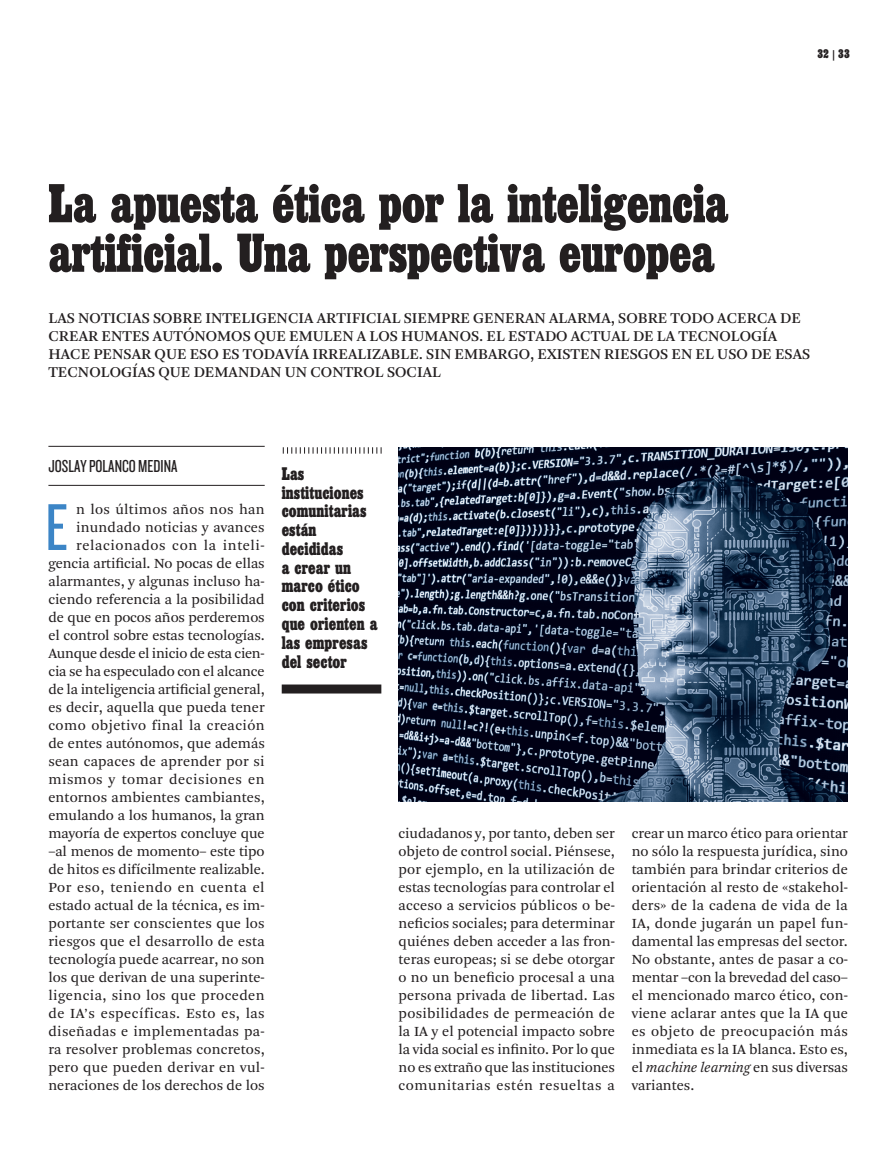
<style>
.page{position:relative;width:894px;height:1150px;background:#fff}
.page>*{position:absolute;margin:0;border:0;box-sizing:border-box;transform-origin:0 0}
.t1{font:68.7px "Knockout HTF28 Junior Featherwt";color:#3c85c6}
.t2{font:700 condensed 54px/49.5px "Egyptienne BQ";letter-spacing:-.01em;color:#231f20}
.t3{font:700 condensed 18px/18.8px "Egyptienne BQ";letter-spacing:.005em;color:#231f20}
.t4{font:18px "Knockout HTF28 Junior Featherwt";color:#231f20}
.t5{font:15.75px/18px "Arnhem";color:#231f20}
.t6{font:14.7px/18px "Arnhem Pro Blond";color:#231f20;text-align:justify}
.t7{font:700 condensed 12.75px "Egyptienne BQ";color:#231f20}
.s1{font-family:"Akzidenz Grotesk BQ";font-weight:500;font-stretch:normal;font-size:10.5px}
.s2{font-style:italic}
</style>
<div class="page">
<div style="left:282px;top:684px;width:99px;height:9px;background:#231f20"></div>
<svg style="left:283px;top:447px;width:99px;height:6px"></svg>
<hr style="left:48px;top:446px;width:217px;height:1px;background:#231f20">
<hr style="left:48px;top:485px;width:217px;height:1px;background:#231f20">
<img style="left:398px;top:447px;width:450px;height:354px">
<h2 class="t2" style="left:48px;top:182px;width:681px">La apuesta ética por la inteligencia artificial. Una perspectiva europea</h2>
<p class="t7" style="left:817px;top:49px;width:34px">32 <span class="s1">|</span> 33</p>
<p class="t5" style="left:48px;top:310px;width:763px">LAS NOTICIAS SOBRE INTELIGENCIA ARTIFICIAL SIEMPRE GENERAN ALARMA, SOBRE TODO ACERCA DE CREAR ENTES AUTÓNOMOS QUE EMULEN A LOS HUMANOS. EL ESTADO ACTUAL DE LA TECNOLOGÍA HACE PENSAR QUE ESO ES TODAVÍA IRREALIZABLE. SIN EMBARGO, EXISTEN RIESGOS EN EL USO DE ESAS TECNOLOGÍAS QUE DEMANDAN UN CONTROL SOCIAL</p>
<p class="t4" style="left:48px;top:460px;width:131px">JOSLAY POLANCO MEDINA</p>
<h1 class="t1" style="left:45px;top:504px;width:24px">E</h1>
<p class="t6" style="left:48px;top:501px;width:218px;text-align:right">n los últimos años nos han inundado noticias y avances relacionados con la inteli&shy;gencia artificial. No pocas de ellas alarmantes, y algunas incluso ha&shy;ciendo referencia a la posibilidad de que en pocos años perderemos el control sobre estas tecnologías.<br>Aunque desde el inicio de esta cien&shy;cia se ha especulado con el alcance de la inteligencia artificial general, es decir, aquella que pueda tener como objetivo final la creación de entes autónomos, que además sean capaces de aprender por si mismos y tomar decisiones en entornos ambientes cambiantes, emulando a los humanos, la gran mayoría de expertos concluye que –al menos de momento– este tipo de hitos es difícilmente realizable.<br>Por eso, teniendo en cuenta el estado actual de la técnica, es im&shy;portante ser conscientes que los riesgos que el desarrollo de esta tecnología puede acarrear, no son los que derivan de una superinte&shy;ligencia, sino los que proceden de IA’s específicas. Esto es, las diseñadas e implementadas pa&shy;ra resolver problemas concretos, pero que pueden derivar en vul&shy;neraciones de los derechos de los</p>
<p class="t3" style="left:282px;top:465px;width:97px">Las instituciones comunitarias están decididas<br>a crear un marco ético con criterios que orienten a las empresas del sector</p>
<p class="t6" style="left:398px;top:825px;width:218px">ciudadanos y, por tanto, deben ser objeto de control social. Piénsese, por ejemplo, en la utilización de estas tecnologías para controlar el acceso a servicios públicos o be&shy;neficios sociales; para determinar quiénes deben acceder a las fron&shy;teras europeas; si se debe otorgar o no un beneficio procesal a una persona privada de libertad. Las posibilidades de permeación de la IA y el potencial impacto sobre la vida social es infinito. Por lo que no es extraño que las instituciones comunitarias estén resueltas a</p>
<p class="t6" style="left:632px;top:825px;width:218px">crear un marco ético para orientar no sólo la respuesta jurídica, sino también para brindar criterios de orientación al resto de «stakehol&shy;ders» de la cadena de vida de la IA, donde jugarán un papel fun&shy;damental las empresas del sector.<br>No obstante, antes de pasar a co&shy;mentar –con la brevedad del caso– el mencionado marco ético, con&shy;viene aclarar antes que la IA que es objeto de preocupación más inmediata es la IA blanca. Esto es, el <span class="s2">machine learning</span> en sus diversas variantes.</p>
</div>
